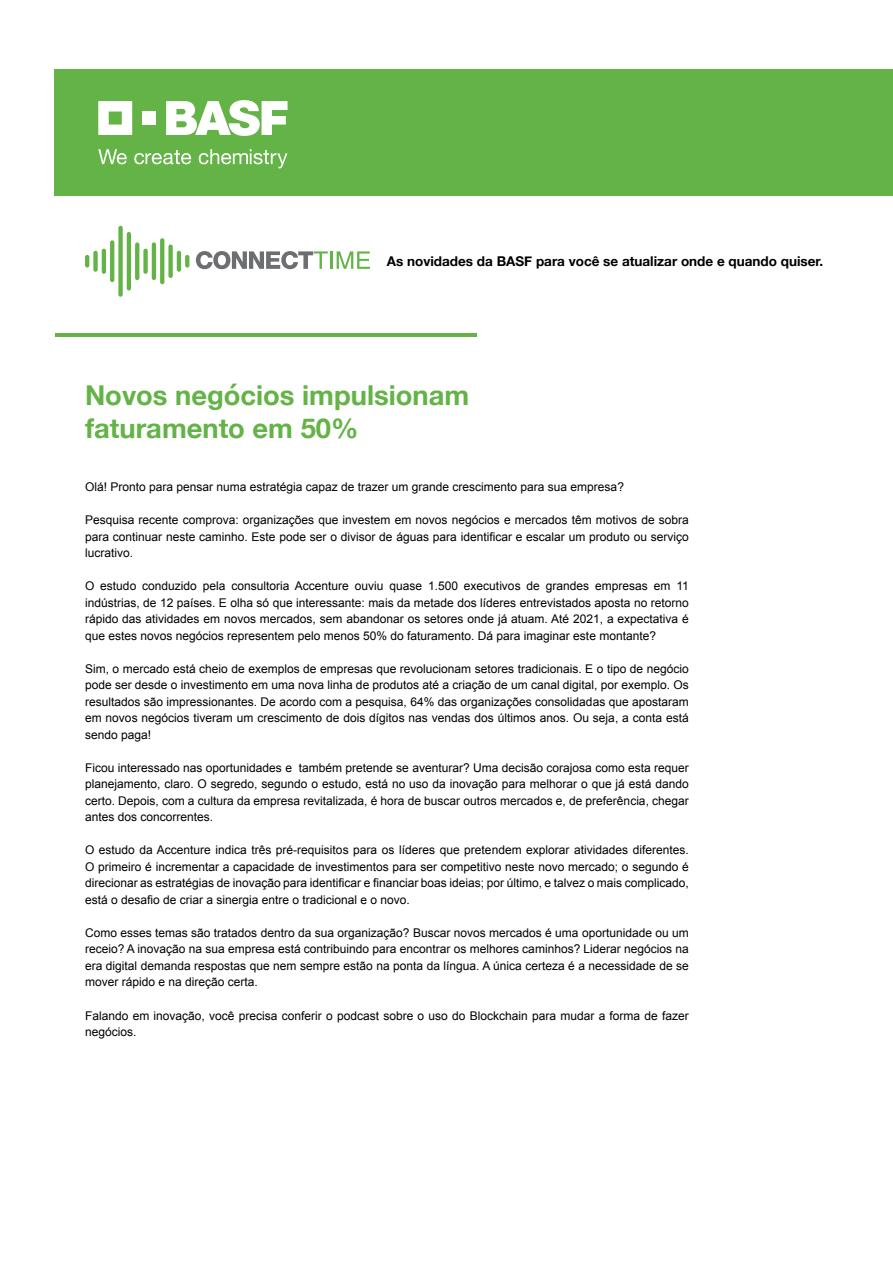
<style>
.page{position:relative;width:893px;height:1263px;background:#fff}
.page>*{position:absolute;margin:0;border:0;box-sizing:border-box;transform-origin:0 0}
.t1{font:700 27.3px/32.8px "Helvetica Neue";color:#63b346}
.t2{font:700 13.5px "Helvetica Neue";color:#000}
.t3{font:12px/16.5px "Arial";color:#000;text-align:justify}
</style>
<div class="page">
<div style="left:54px;top:69px;width:839px;height:127px;background:#63b346"></div>
<svg style="left:166px;top:100px;width:122px;height:36px"></svg>
<svg style="left:98px;top:101px;width:34px;height:34px"></svg>
<div style="left:143px;top:112px;width:13px;height:13px;background:#fff"></div>
<svg style="left:98px;top:149px;width:29px;height:15px"></svg>
<svg style="left:134px;top:150px;width:57px;height:14px"></svg>
<svg style="left:199px;top:149px;width:88px;height:19px"></svg>
<hr style="left:55px;top:333px;width:422px;height:4px;background:#63b346">
<hr style="left:127px;top:232px;width:4px;height:58px;background:#63b346;border-radius:2px">
<hr style="left:110px;top:240px;width:4px;height:42px;background:#63b346;border-radius:2px">
<div style="left:93px;top:251px;width:5px;height:21px;background:#63b346;border-radius:2px"></div>
<hr style="left:85px;top:255px;width:4px;height:13px;background:#63b346;border-radius:2px">
<div style="left:143px;top:249px;width:5px;height:25px;background:#63b346;border-radius:2px"></div>
<svg style="left:135px;top:242px;width:4px;height:38px"></svg>
<div style="left:118px;top:226px;width:5px;height:71px;background:#63b346;border-radius:2px"></div>
<hr style="left:102px;top:249px;width:4px;height:25px;background:#63b346;border-radius:2px">
<hr style="left:152px;top:242px;width:4px;height:38px;background:#63b346;border-radius:2px">
<svg style="left:160px;top:238px;width:4px;height:46px"></svg>
<hr style="left:177px;top:251px;width:4px;height:21px;background:#63b346;border-radius:2px">
<div style="left:168px;top:244px;width:5px;height:34px;background:#63b346;border-radius:2px"></div>
<svg style="left:185px;top:255px;width:4px;height:13px"></svg>
<svg style="left:196px;top:251px;width:132px;height:18px"></svg>
<hr style="left:330px;top:251px;width:3px;height:18px;background:#63b346">
<svg style="left:337px;top:251px;width:33px;height:18px"></svg>
<p class="t2" style="left:387px;top:251px;width:438px">As novidades da BASF para você se atualizar onde e quando quiser.</p>
<h1 class="t1" style="left:85px;top:379px;width:386px">Novos negócios impulsionam faturamento em 50%</h1>
<p class="t3" style="left:85px;top:479px;width:540px">Olá! Pronto para pensar numa estratégia capaz de trazer um grande crescimento para sua empresa?</p>
<p class="t3" style="left:85px;top:512px;width:605px">Pesquisa recente comprova: organizações que investem em novos negócios e mercados têm motivos de sobra para continuar neste caminho. Este pode ser o divisor de águas para identificar e escalar um produto ou serviço lucrativo.</p>
<p class="t3" style="left:85px;top:578px;width:605px">O estudo conduzido pela consultoria Accenture ouviu quase 1.500 executivos de grandes empresas em 11 indústrias, de 12 países. E olha só que interessante: mais da metade dos líderes entrevistados aposta no retorno rápido das atividades em novos mercados, sem abandonar os setores onde já atuam. Até 2021, a expectativa é que estes novos negócios representem pelo menos 50% do faturamento. Dá para imaginar este montante?</p>
<p class="t3" style="left:85px;top:661px;width:605px">Sim, o mercado está cheio de exemplos de empresas que revolucionam setores tradicionais. E o tipo de negócio pode ser desde o investimento em uma nova linha de produtos até a criação de um canal digital, por exemplo. Os resultados são impressionantes. De acordo com a pesquisa, 64% das organizações consolidadas que apostaram em novos negócios tiveram um crescimento de dois dígitos nas vendas dos últimos anos. Ou seja, a conta está sendo paga!</p>
<p class="t3" style="left:85px;top:760px;width:605px">Ficou interessado nas oportunidades e também pretende se aventurar? Uma decisão corajosa como esta requer planejamento, claro. O segredo, segundo o estudo, está no uso da inovação para melhorar o que já está dando certo. Depois, com a cultura da empresa revitalizada, é hora de buscar outros mercados e, de preferência, chegar antes dos concorrentes.</p>
<p class="t3" style="left:85px;top:842px;width:605px">O estudo da Accenture indica três pré-requisitos para os líderes que pretendem explorar atividades diferentes.<br>O primeiro é incrementar a capacidade de investimentos para ser competitivo neste novo mercado; o segundo é direcionar as estratégias de inovação para identificar e financiar boas ideias; por último, e talvez o mais complicado, está o desafio de criar a sinergia entre o tradicional e o novo.</p>
<p class="t3" style="left:85px;top:925px;width:605px">Como esses temas são tratados dentro da sua organização? Buscar novos mercados é uma oportunidade ou um receio? A inovação na sua empresa está contribuindo para encontrar os melhores caminhos? Liderar negócios na era digital demanda respostas que nem sempre estão na ponta da língua. A única certeza é a necessidade de se mover rápido e na direção certa.</p>
<p class="t3" style="left:85px;top:1007px;width:605px">Falando em inovação, você precisa conferir o podcast sobre o uso do Blockchain para mudar a forma de fazer negócios.</p>
</div>
